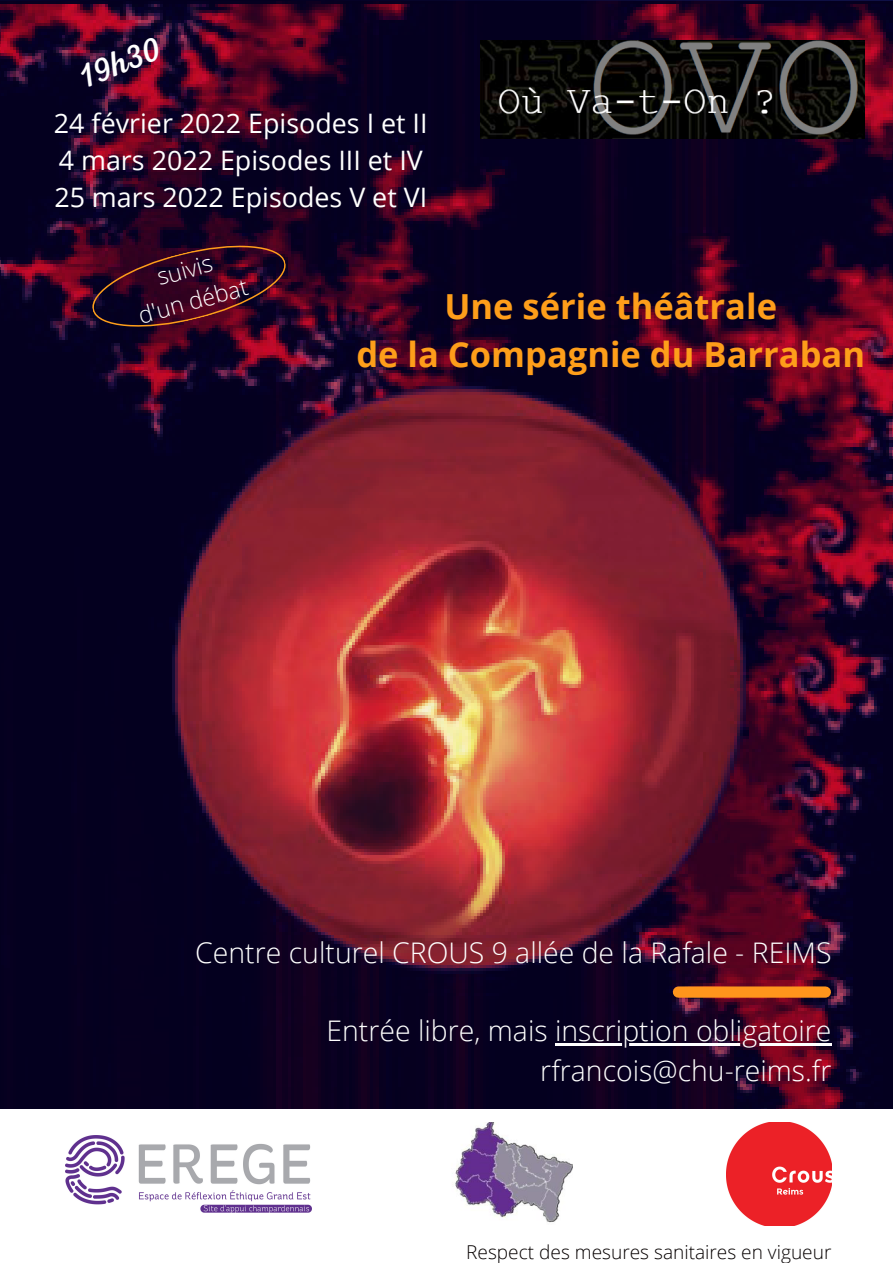
<style>
.page{position:relative;width:893px;height:1263px;background:#fff}
.page>*{position:absolute;margin:0;border:0;box-sizing:border-box;transform-origin:0 0}
.t1{font:700 34.5px "Open Sans";color:#fe9e1a}
.t2{font:34.42px "RTL Adam Script Regular";color:#fff}
.t3{font:300 28.42px "Open Sans";color:#fff}
.t4{font:26.85px "Open Sans";color:#fff}
.t5{font:300 23.25px "Open Sans";color:#fff}
.t6{font:300 19.12px "Open Sans";color:#060101}
</style>
<div class="page">
<img style="left:0;top:0;width:893px;height:1109px">
<img style="left:480px;top:40px;width:385px;height:98px">
<img style="left:66px;top:1135px;width:246px;height:78px">
<hr style="left:555px;top:1043px;width:276px;height:3px;background:#fff">
<div style="left:678px;top:986px;width:147px;height:12px;background:#ff951c"></div>
<svg style="left:85px;top:230px;width:208px;height:113px;background:#340622"></svg>
<img style="left:455px;top:1122px;width:117px;height:101px">
<img style="left:726px;top:1123px;width:105px;height:103px">
<p class="t2" style="left:74px;top:59px;width:85px;rotate:-21deg">19h30</p>
<p class="t4" style="left:54px;top:104px;width:375px">24 février 2022 Episodes I et II</p>
<p class="t4" style="left:59px;top:141px;width:365px">4 mars 2022 Episodes III et IV</p>
<p class="t4" style="left:54px;top:178px;width:374px">25 mars 2022 Episodes V et VI</p>
<p class="t5" style="left:153px;top:261px;width:58px;rotate:-15deg">suivis</p>
<p class="t5" style="left:135px;top:300px;width:114px;rotate:-15deg">d'un débat</p>
<p class="t1" style="left:444px;top:282px;width:334px">Une série théâtrale</p>
<p class="t1" style="left:356px;top:330px;width:510px">de la Compagnie du Barraban</p>
<p class="t3" style="left:195px;top:932px;width:637px">Centre culturel CROUS 9 allée de la Rafale - REIMS</p>
<p class="t3" style="left:326px;top:1011px;width:506px">Entrée libre, mais inscription obligatoire</p>
<p class="t3" style="left:540px;top:1050px;width:293px">rfrancois@chu-reims.fr</p>
<p class="t6" style="left:466px;top:1239px;width:367px">Respect des mesures sanitaires en vigueur</p>
</div>
